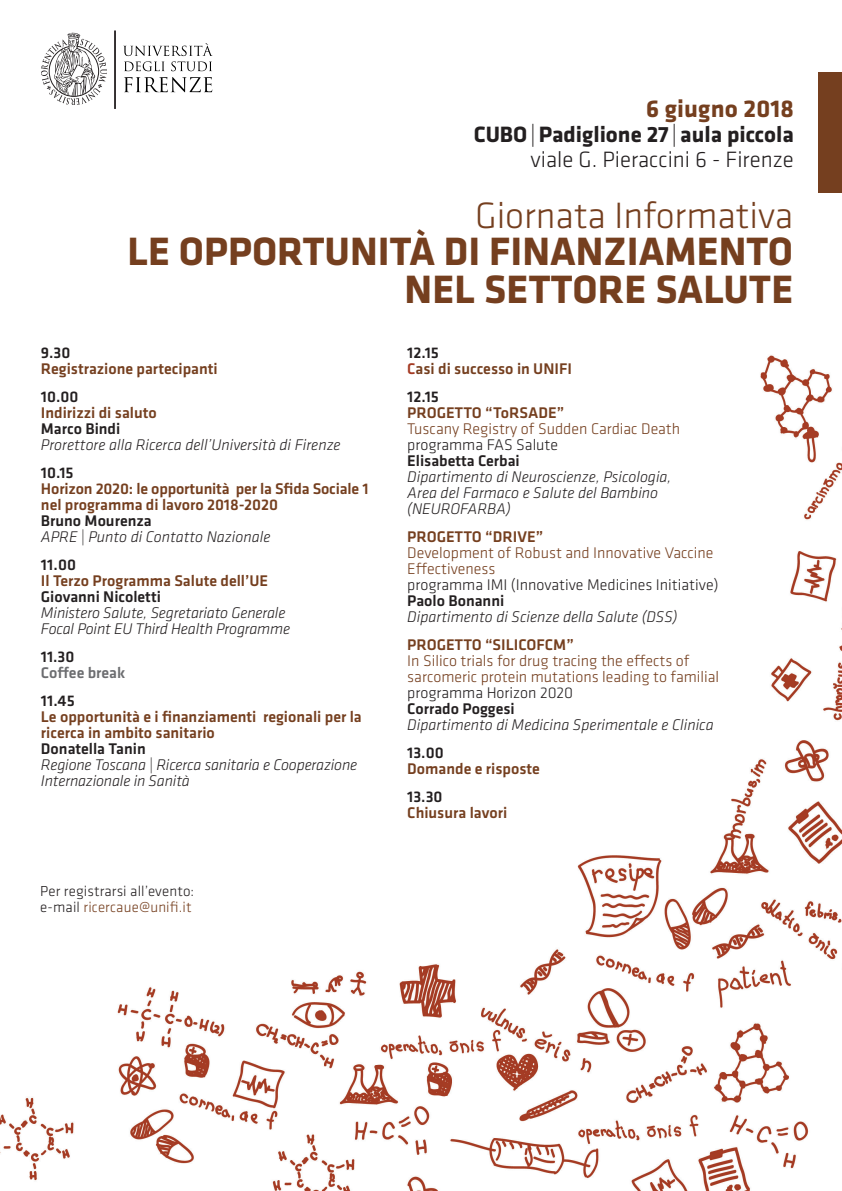
<style>
.page{position:relative;width:842px;height:1191px;background:#fff}
.page>*{position:absolute;margin:0;border:0;box-sizing:border-box;transform-origin:0 0}
.t1{font:700 41px "Klavika";color:#753f1f}
.t2{font:300 38px "Klavika";letter-spacing:-.005em;color:#753f1f}
.t3{font:700 25.2px "Klavika";letter-spacing:.005em;color:#753f1f}
.t4{font:700 23px "Klavika";color:#231f20}
.t5{font:300 23px "Klavika";color:#231f20}
.t6{font:italic 300 16px/16px "Klavika";color:#231f20}
.t7{font:500 16px/16px "Klavika";color:#753f1f}
.t8{font:300 16px/16px "Klavika";color:#753f1f}
.t9{font:300 16px "Klavika";color:#231f20}
.t10{font:500 16px "Klavika";color:#231f20}
.t11{font:500 16px "Klavika";color:#6c6d70}
.t12{font:300 15px "Klavika";letter-spacing:.01em;color:#231f20}
.t13{font:300 15px "Klavika";letter-spacing:.01em;color:#753f1f}
.s1{font-weight:300}
.s2{font-weight:500;font-style:normal}
.s3{color:#231f20}
.s4{color:#a53b24}
</style>
<div class="page">
<img style="left:0;top:355px;width:842px;height:836px">
<hr style="left:114px;top:30px;width:2px;height:79px;background:#231f20">
<svg style="left:124px;top:77px;width:88px;height:15px"></svg>
<svg style="left:123px;top:43px;width:90px;height:28px"></svg>
<svg style="left:41px;top:32px;width:66px;height:73px"></svg>
<div style="left:819px;top:72px;width:23px;height:121px;background:#753f1f"></div>
<p class="t3" style="left:646px;top:95px;width:149px">6 giugno 2018</p>
<p class="t4" style="left:474px;top:122px;width:322px">CUBO<span class="s1">|</span>Padiglione 27 <span class="s1">|</span> aula piccola</p>
<p class="t5" style="left:530px;top:147px;width:265px">viale G. Pieraccini 6 - Firenze</p>
<p class="t2" style="left:475px;top:194px;width:319px">Giornata Informativa</p>
<p class="t1" style="left:128px;top:229px;width:667px">LE OPPORTUNITÀ DI FINANZIAMENTO</p>
<p class="t1" style="left:405px;top:267px;width:390px">NEL SETTORE SALUTE</p>
<p class="t10" style="left:41px;top:344px;width:31px">9.30</p>
<p class="t7" style="left:41px;top:361px;width:178px">Registrazione partecipanti</p>
<p class="t10" style="left:41px;top:388px;width:39px">10.00</p>
<p class="t7" style="left:41px;top:405px;width:117px">Indirizzi di saluto</p>
<p class="t6" style="left:41px;top:421px;width:301px"><span class="s2">Marco Bindi<br></span>Prorettore alla Ricerca dell’Università di Firenze</p>
<p class="t10" style="left:41px;top:464px;width:34px">10.15</p>
<p class="t7" style="left:41px;top:481px;width:329px">Horizon 2020: le opportunità per la Sfida Sociale 1 nel programma di lavoro 2018-2020</p>
<p class="t6" style="left:41px;top:513px;width:231px"><span class="s2">Bruno Mourenza<br></span>APRE | Punto di Contatto Nazionale</p>
<p class="t10" style="left:41px;top:556px;width:37px">11.00</p>
<p class="t7" style="left:41px;top:573px;width:229px">Il Terzo Programma Salute dell’UE</p>
<p class="t6" style="left:41px;top:589px;width:246px"><span class="s2">Giovanni Nicoletti<br></span>Ministero Salute, Segretariato Generale</p>
<p class="t6" style="left:41px;top:621px;width:251px">Focal Point EU Third Health Programme</p>
<p class="t10" style="left:41px;top:648px;width:35px">11.30</p>
<p class="t11" style="left:41px;top:664px;width:86px">Coffee break</p>
<p class="t10" style="left:41px;top:692px;width:35px">11.45</p>
<p class="t7" style="left:41px;top:709px;width:322px">Le opportunità e i finanziamenti regionali per la ricerca in ambito sanitario</p>
<p class="t6" style="left:41px;top:741px;width:318px"><span class="s2">Donatella Tanin<br></span>Regione Toscana | Ricerca sanitaria e Cooperazione<br>Internazionale in Sanità</p>
<p class="t12" style="left:40px;top:882px;width:156px">Per registrarsi all’evento:</p>
<p class="t13" style="left:40px;top:898px;width:153px"><span class="s3">e-mail</span> ricercaue@unifi.it</p>
<p class="t10" style="left:407px;top:344px;width:33px">12.15</p>
<p class="t7" style="left:407px;top:361px;width:166px"><span class="s4">C</span>asi di successo in UNIFI</p>
<p class="t10" style="left:407px;top:388px;width:33px">12.15</p>
<p class="t7" style="left:407px;top:405px;width:159px">PROGETTO “ToRSADE”</p>
<p class="t8" style="left:407px;top:421px;width:274px">Tuscany Registry of Sudden Cardiac Death</p>
<p class="t9" style="left:407px;top:436px;width:152px">programma FAS Salute</p>
<p class="t6" style="left:407px;top:453px;width:266px"><span class="s2">Elisabetta Cerbai<br></span>Dipartimento di Neuroscienze, Psicologia,</p>
<p class="t6" style="left:407px;top:485px;width:252px">Area del Farmaco e Salute del Bambino (NEUROFARBA)</p>
<p class="t7" style="left:407px;top:529px;width:138px">PROGETTO “DRIVE”</p>
<p class="t8" style="left:407px;top:545px;width:308px">Development of Robust and Innovative Vaccine<br>Effectiveness</p>
<p class="t9" style="left:407px;top:576px;width:313px">programma IMI (Innovative Medicines Initiative)</p>
<p class="t6" style="left:407px;top:593px;width:272px"><span class="s2">Paolo Bonanni<br></span>Dipartimento di Scienze della Salute (DSS)</p>
<p class="t7" style="left:407px;top:637px;width:168px">PROGETTO “SILICOFCM”</p>
<p class="t8" style="left:407px;top:653px;width:313px">In Silico trials for drug tracing the effects of sarcomeric protein mutations leading to familial</p>
<p class="t9" style="left:407px;top:684px;width:167px">programma Horizon 2020</p>
<p class="t6" style="left:407px;top:701px;width:308px"><span class="s2">Corrado Poggesi<br></span>Dipartimento di Medicina Sperimentale e Clinica</p>
<p class="t10" style="left:407px;top:744px;width:38px">13.00</p>
<p class="t7" style="left:407px;top:761px;width:134px">Domande e risposte</p>
<p class="t10" style="left:407px;top:788px;width:37px">13.30</p>
<p class="t7" style="left:407px;top:805px;width:101px">Chiusura lavori</p>
</div>
